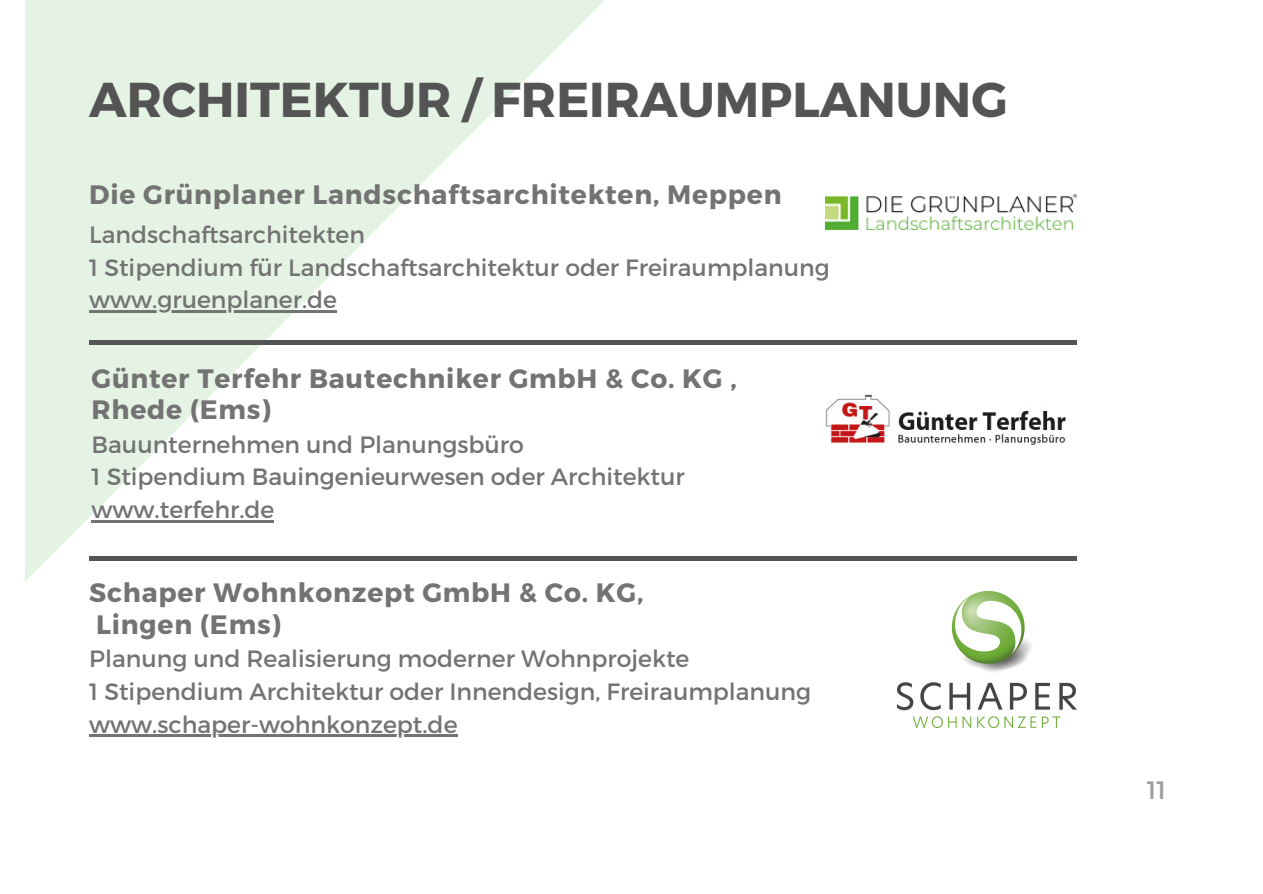
<style>
.page{position:relative;width:1263px;height:894px;background:#fff}
.page>*{position:absolute;margin:0;border:0;box-sizing:border-box;transform-origin:0 0}
.t1{font:700 48.9px "Montserrat";color:#545454}
.t2{font:700 26.55px/31.5px "Montserrat";letter-spacing:.03em;color:#737373}
.t3{font:25.05px "Montserrat";color:#9d9d9c}
.t4{font:23.55px "Montserrat";color:#737373}
</style>
<div class="page">
<svg style="left:25px;top:0;width:580px;height:581px;fill:#e5f3e4"></svg>
<div style="left:89px;top:556px;width:988px;height:5px;background:#545454"></div>
<img style="left:825px;top:194px;width:252px;height:35px">
<hr style="left:89px;top:310px;width:248px;height:3px;background:#737373">
<div style="left:89px;top:340px;width:988px;height:5px;background:#545454"></div>
<img style="left:825px;top:394px;width:241px;height:51px">
<img style="left:898px;top:591px;width:179px;height:136px">
<hr style="left:89px;top:734px;width:368px;height:2px;background:#737373">
<hr style="left:92px;top:520px;width:182px;height:2px;background:#737373">
<p class="t1" style="left:89px;top:68px;width:920px">ARCHITEKTUR / FREIRAUMPLANUNG</p>
<p class="t2" style="left:89px;top:178px;width:694px">Die Grünplaner Landschaftsarchitekten, Meppen</p>
<p class="t4" style="left:89px;top:219px;width:277px">Landschaftsarchitekten</p>
<p class="t4" style="left:89px;top:252px;width:742px">1 Stipendium für Landschaftsarchitektur oder Freiraumplanung</p>
<p class="t4" style="left:89px;top:284px;width:249px">www.gruenplaner.de</p>
<p class="t2" style="left:92px;top:361px;width:647px">Günter Terfehr Bautechniker GmbH &amp; Co. KG ,<br>Rhede (Ems)</p>
<p class="t4" style="left:92px;top:428px;width:434px">Bauunternehmen und Planungsbüro</p>
<p class="t4" style="left:92px;top:461px;width:595px">1 Stipendium Bauingenieurwesen oder Architektur</p>
<p class="t4" style="left:92px;top:494px;width:184px">www.terfehr.de</p>
<p class="t2" style="left:89px;top:575px;width:556px">Schaper Wohnkonzept GmbH &amp; Co. KG,<br>Lingen (Ems)</p>
<p class="t4" style="left:89px;top:643px;width:602px">Planung und Realisierung moderner Wohnprojekte</p>
<p class="t4" style="left:89px;top:676px;width:723px">1 Stipendium Architektur oder Innendesign, Freiraumplanung</p>
<p class="t4" style="left:89px;top:708px;width:370px">www.schaper-wohnkonzept.de</p>
<p class="t3" style="left:1147px;top:773px;width:21px">11</p>
</div>
